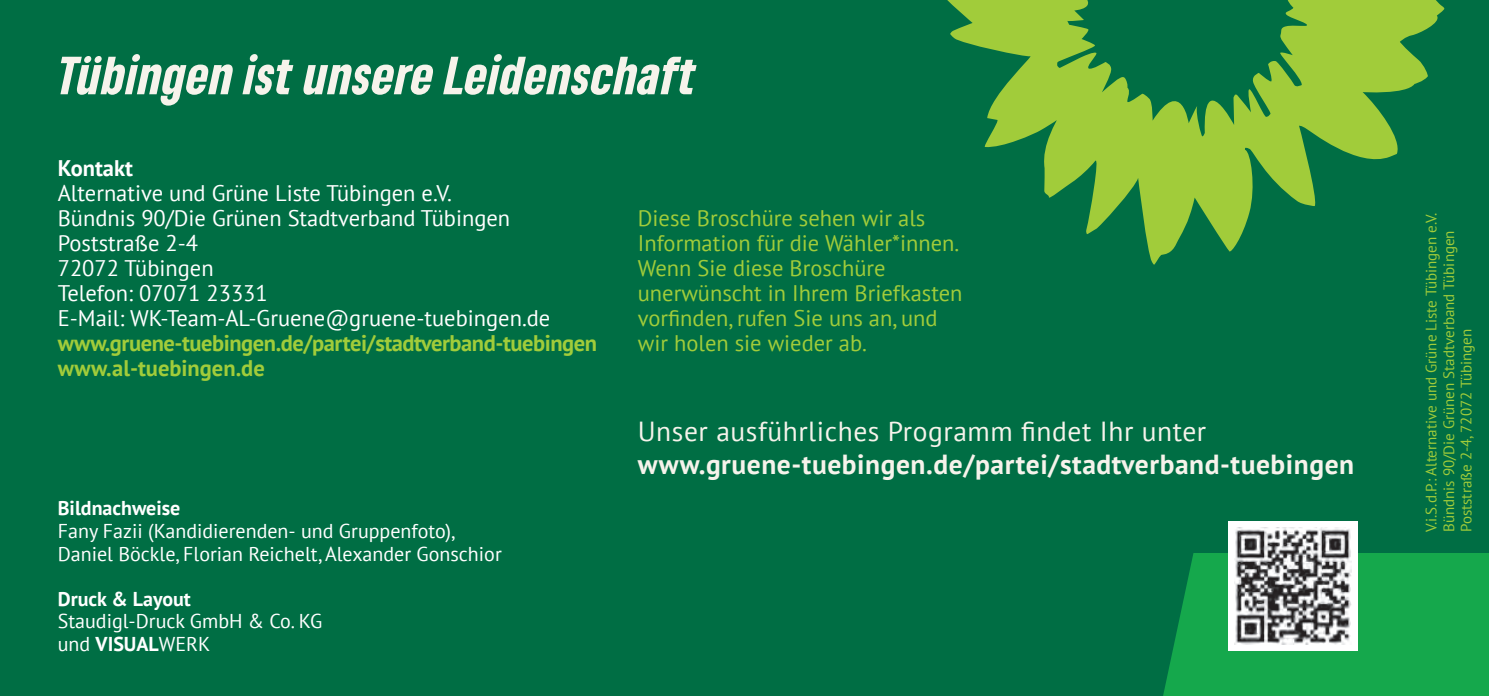
<style>
.page{position:relative;width:1489px;height:696px;background:#fff}
.page>*{position:absolute;margin:0;border:0;box-sizing:border-box;transform-origin:0 0}
.t1{font:italic 900 condensed 50px "Gruene Type";letter-spacing:.02em;color:#f6f3eb}
.t2{font:700 27.5px "PT Sans";letter-spacing:.02em;color:#f6f3eb}
.t3{font:27.5px "PT Sans";letter-spacing:.02em;color:#f6f3eb}
.t4{font:22.5px/25px "PT Sans";color:#fff}
.t5{font:22.5px/25px "PT Sans";color:#a1cc3a}
.t6{font:700 22.5px/25px "PT Sans";letter-spacing:-.02em;color:#a1cc3a}
.t7{font:700 22.5px "PT Sans";color:#fff}
.t8{font:20px/22.5px "PT Sans";color:#fff}
.t9{font:700 20px "PT Sans";color:#fff}
.t10{font:15px/17.5px "PT Sans";color:#a1cc3a}
.s1{font-weight:700}
.s2{font-style:inherit}
</style>
<div class="page">
<div style="left:0;top:0;width:1488px;height:695px;background:#006e44"></div>
<svg style="left:1158px;top:552px;width:330px;height:143px;background:#13a24b"></svg>
<div style="left:1227px;top:520px;width:130px;height:130px;background:#fff"></div>
<img style="left:1234px;top:527px;width:117px;height:117px">
<svg style="left:943px;top:0;width:501px;height:265px;background:#46973f"></svg>
<h1 class="t1" style="left:58px;top:42px;width:640px">Tübingen ist unsere Leidenschaft</h1>
<p class="t7" style="left:58px;top:153px;width:77px">Kontakt</p>
<p class="t4" style="left:58px;top:180px;width:494px">Alternative und Grüne Liste Tübingen e.V.<br>Bündnis 90/Die Grünen Stadtverband Tübingen<br>Poststraße 2-4<br>72072 Tübingen<br>Telefon: 07071 23331<br>E-Mail: WK-Team-AL-Gruene@gruene-tuebingen.de</p>
<p class="t6" style="left:58px;top:330px;width:541px">www.gruene-tuebingen.de/partei/stadtverband-tuebingen www.al-tuebingen.de</p>
<p class="t8" style="left:58px;top:496px;width:445px"><span class="s1">Bildnachweise<br></span>Fany Fazii (Kandidierenden<span class="s2">-</span> und Gruppenfoto),<br>Daniel Böckle, Florian Reichelt, Alexander Gonschior</p>
<p class="t9" style="left:58px;top:584px;width:135px">Druck &amp; Layout</p>
<p class="t8" style="left:58px;top:609px;width:266px">Staudigl-Druck GmbH &amp; Co. KG und <span class="s1">VISUAL</span>WERK</p>
<p class="t5" style="left:637px;top:204px;width:326px">Diese Broschüre sehen wir als<br>Information für die Wähler*innen.<br>Wenn Sie diese Broschüre unerwünscht in Ihrem Briefkasten vorfinden, rufen Sie uns an, und wir holen sie wieder ab.</p>
<p class="t10" style="left:1421px;top:531px;width:321px;rotate:-90deg">V.i.S.d.P.: Alternative und Grüne Liste Tübingen e.V.<br>Bündnis 90/Die Grünen Stadtverband Tübingen<br>Poststraße 2-4, 72072 Tübingen</p>
<p class="t3" style="left:637px;top:413px;width:570px">Unser ausführliches Programm findet Ihr unter</p>
<p class="t2" style="left:637px;top:445px;width:717px">www.gruene-tuebingen.de/partei/stadtverband-tuebingen</p>
</div>
